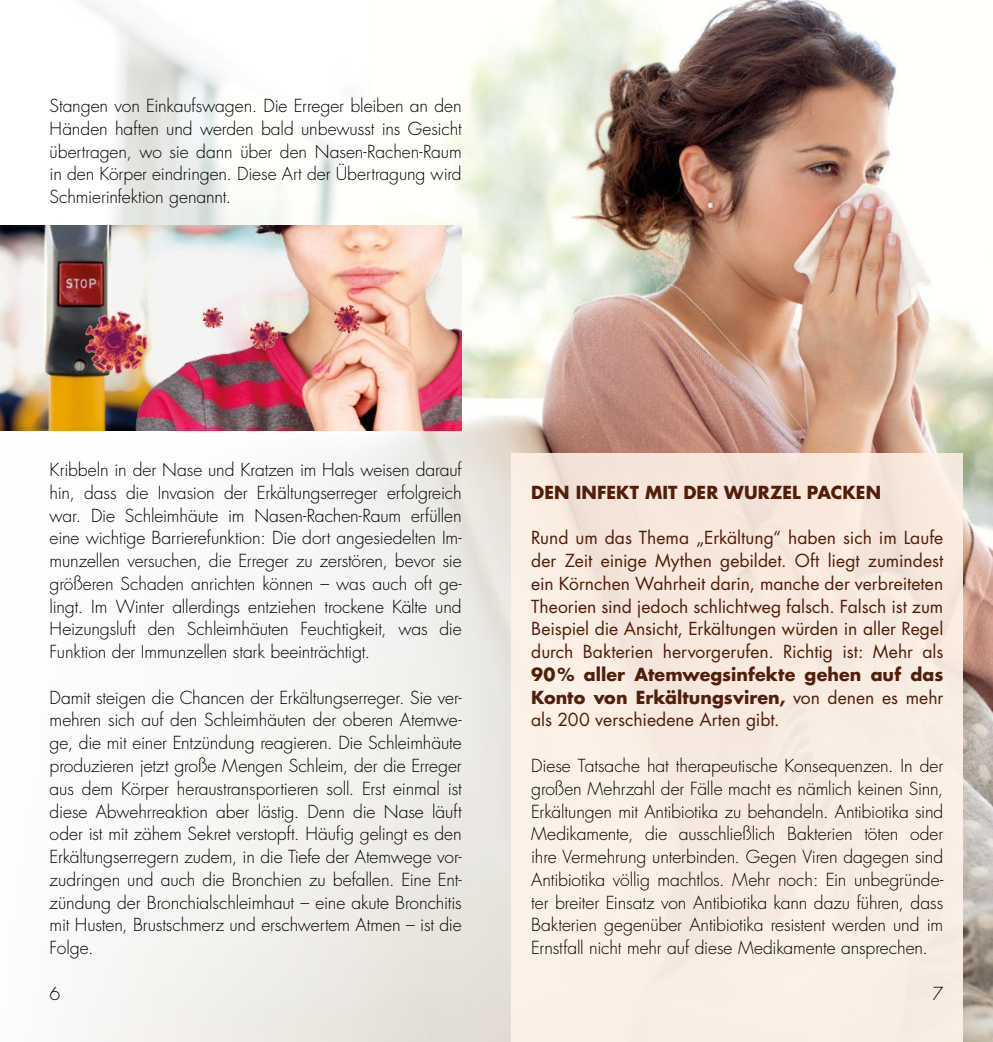
<style>
.page{position:relative;width:993px;height:1042px;background:#fff}
.page>*{position:absolute;margin:0;border:0;box-sizing:border-box;transform-origin:0 0}
.t1{font:300 17.5px/22.8px "Futura";letter-spacing:-.01em;color:#000;text-align:justify}
.t2{font:17.5px/22.8px "Futura";color:#501e0a;text-align:justify}
.t3{font:700 17.5px/22.8px "Futura";letter-spacing:.005em;color:#501e0a;text-align:justify}
.s1{font-weight:400}
</style>
<div class="page">
<img style="left:0;top:0;width:992px;height:1042px">
<div style="left:511px;top:453px;width:451px;height:589px;background:#fef2e8"></div>
<img style="left:0;top:226px;width:23px;height:205px">
<img style="left:23px;top:226px;width:438px;height:205px">
<img style="left:249px;top:321px;width:29px;height:28px">
<img style="left:203px;top:308px;width:20px;height:20px">
<img style="left:334px;top:305px;width:28px;height:28px">
<img style="left:85px;top:311px;width:63px;height:63px">
<p class="t1" style="left:50px;top:95px;width:413px">Stangen von Einkaufswagen. Die Erreger bleiben an den Händen haften und werden bald unbewusst ins Gesicht übertragen, wo sie dann über den Nasen-Rachen-Raum in den Körper eindringen. Diese Art der Übertragung wird Schmierinfektion genannt.</p>
<p class="t1" style="left:50px;top:459px;width:413px">Kribbeln in der Nase und Kratzen im Hals weisen darauf hin, dass die Invasion der Erkältungserreger erfolgreich war. Die Schleimhäute im Nasen-Rachen-Raum erfüllen eine wichtige Barrierefunktion: Die dort angesiedelten Im&shy;munzellen versuchen, die Erreger zu zerstören, bevor sie größeren Schaden anrichten können – was auch oft ge&shy;lingt. Im Winter allerdings entziehen trockene Kälte und Heizungsluft den Schleimhäuten Feuchtigkeit, was die Funktion der Immunzellen stark beeinträchtigt.</p>
<p class="t1" style="left:50px;top:686px;width:413px">Damit steigen die Chancen der Erkältungserreger. Sie ver&shy;mehren sich auf den Schleimhäuten der oberen Atemwe&shy;ge, die mit einer Entzündung reagieren. Die Schleimhäute produzieren jetzt große Mengen Schleim, der die Erreger aus dem Körper heraustransportieren soll. Erst einmal ist diese Abwehrreaktion aber lästig. Denn die Nase läuft oder ist mit zähem Sekret verstopft. Häufig gelingt es den Erkältungserregern zudem, in die Tiefe der Atemwege vor&shy;zudringen und auch die Bronchien zu befallen. Eine Ent&shy;zündung der Bronchialschleimhaut – eine akute Bronchitis mit Husten, Brustschmerz und erschwertem Atmen – ist die Folge.</p>
<p class="t3" style="left:531px;top:481px;width:351px">DEN INFEKT MIT DER WURZEL PACKEN</p>
<p class="t2" style="left:531px;top:527px;width:413px">Rund um das Thema „Erkältung“ haben sich im Laufe der Zeit einige Mythen gebildet. Oft liegt zumindest ein Körnchen Wahrheit darin, manche der verbreiteten Theorien sind jedoch schlichtweg falsch. Falsch ist zum Beispiel die Ansicht, Erkältungen würden in aller Regel durch Bakterien hervorgerufen. Richtig ist: Mehr als</p>
<p class="t3" style="left:531px;top:663px;width:413px">90% aller Atemwegsinfekte gehen auf das Konto von Erkältungsviren, <span class="s1">von denen es mehr als 200 verschiedene Arten gibt.</span></p>
<p class="t1" style="left:531px;top:755px;width:413px">Diese Tatsache hat therapeutische Konsequenzen. In der großen Mehrzahl der Fälle macht es nämlich keinen Sinn, Erkältungen mit Antibiotika zu behandeln. Antibiotika sind Medikamente, die ausschließlich Bakterien töten oder ihre Vermehrung unterbinden. Gegen Viren dagegen sind Antibiotika völlig machtlos. Mehr noch: Ein unbegründe&shy;ter breiter Einsatz von Antibiotika kann dazu führen, dass Bakterien gegenüber Antibiotika resistent werden und im Ernstfall nicht mehr auf diese Medikamente ansprechen.</p>
<p class="t1" style="left:50px;top:982px;width:12px">6</p>
<p class="t1" style="left:932px;top:982px;width:12px">7</p>
</div>
